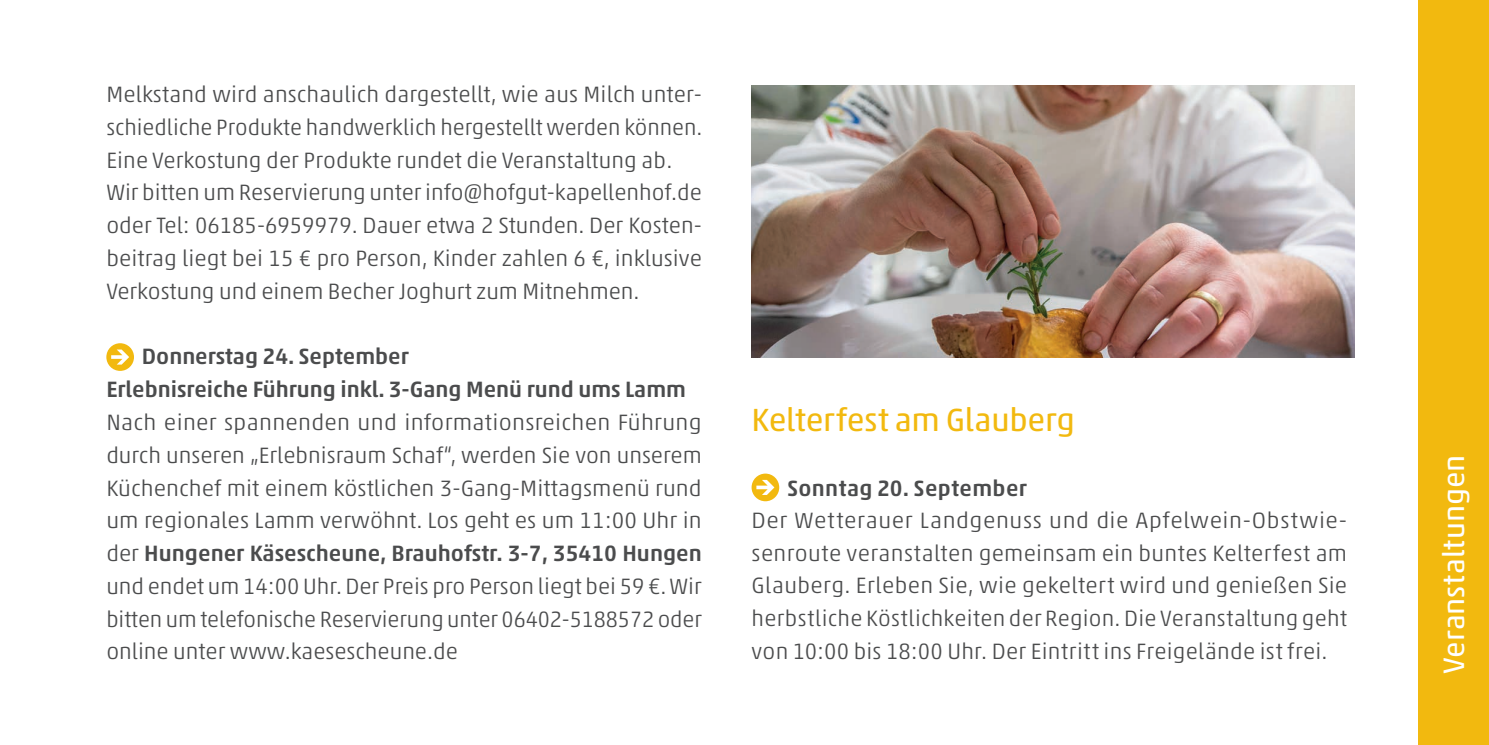
<style>
.page{position:relative;width:1489px;height:745px;background:#fff}
.page>*{position:absolute;margin:0;border:0;box-sizing:border-box;transform-origin:0 0}
.t1{font:32.5px "Akko Std";letter-spacing:-.01em;color:#f2b90f}
.t2{font:30px "Akko Std";color:#fff}
.t3{font:300 22.5px/32.8px "Akko Std";color:#4b4c4d;text-align:justify}
.t4{font:500 22.5px/32.8px "Akko Std";color:#4b4c4d}
.s1{font-weight:500}
</style>
<div class="page">
<div style="left:1417px;top:0;width:71px;height:744px;background:#f2b90f"></div>
<svg style="left:751px;top:473px;width:28px;height:28px"></svg>
<img style="left:751px;top:85px;width:603px;height:272px">
<svg style="left:106px;top:343px;width:28px;height:27px"></svg>
<p class="t3" style="left:106px;top:78px;width:597px;text-align:left">Melkstand wird anschaulich dargestellt, wie aus Milch unter&shy;schiedliche Produkte handwerklich hergestellt werden können.<br>Eine Verkostung der Produkte rundet die Veranstaltung ab.<br>Wir bitten um Reservierung unter info@hofgut-kapellenhof.de oder Tel: 06185-6959979. Dauer etwa 2 Stunden. Der Kosten&shy;beitrag liegt bei 15 € pro Person, Kinder zahlen 6 €, inklusive Verkostung und einem Becher Joghurt zum Mitnehmen.</p>
<p class="t4" style="left:106px;top:340px;width:581px;text-indent:35px">Donnerstag 24. September<br>Erlebnisreiche Führung inkl. 3-Gang Menü rund ums Lamm</p>
<p class="t3" style="left:106px;top:405px;width:597px">Nach einer spannenden und informationsreichen Führung durch unseren „Erlebnisraum Schaf“, werden Sie von unserem Küchenchef mit einem köstlichen 3-Gang-Mittagsmenü rund um regionales Lamm verwöhnt. Los geht es um 11:00 Uhr in der <span class="s1">Hungener Käsescheune, Brauhofstr. 3-7, 35410 Hungen </span>und endet um 14:00 Uhr. Der Preis pro Person liegt bei 59 €. Wir bitten um telefonische Reservierung unter 06402-5188572 oder online unter www.kaesescheune.de</p>
<h1 class="t1" style="left:751px;top:399px;width:325px">Kelterfest am Glauberg</h1>
<p class="t4" style="left:787px;top:471px;width:241px">Sonntag 20. September</p>
<p class="t3" style="left:751px;top:504px;width:597px">Der Wetterauer Landgenuss und die Apfelwein-Obstwie&shy;senroute veranstalten gemeinsam ein buntes Kelterfest am Glauberg. Erleben Sie, wie gekeltert wird und genießen Sie herbstliche Köstlichkeiten der Region. Die Veranstaltung geht von 10:00 bis 18:00 Uhr. Der Eintritt ins Freigelände ist frei.</p>
<h2 class="t2" style="left:1435px;top:673px;width:220px;rotate:-90deg">Veranstaltungen</h2>
</div>
